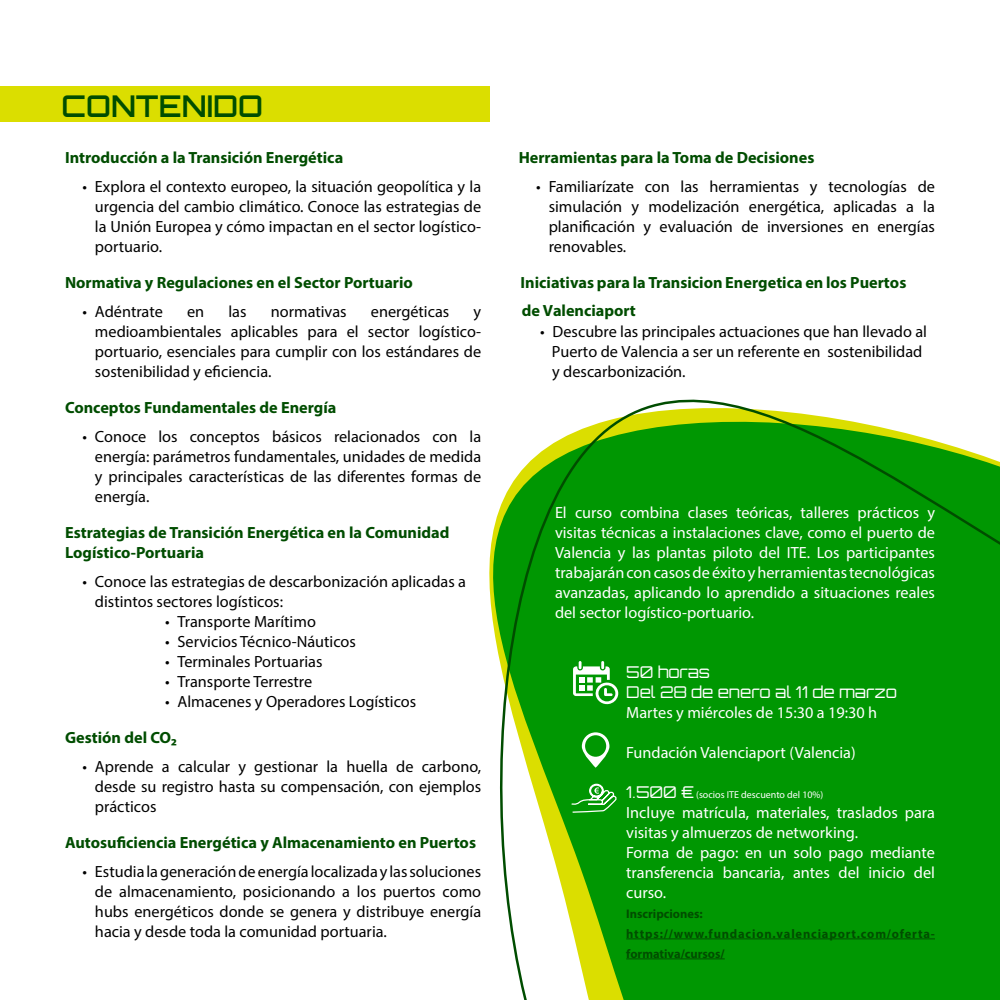
<style>
.page{position:relative;width:1000px;height:1000px;background:#fff}
.page>*{position:absolute;margin:0;border:0;box-sizing:border-box;transform-origin:0 0}
.t1{font:600 30px "Orbitron";color:#004d00}
.t2{font:16.25px/20px "Myriad Pro";color:#000;text-align:justify}
.t3{font:16.25px/20px "Myriad Pro";color:#fff;text-align:justify}
.t4{font:700 16.25px/20px "Myriad Pro";color:#004d00}
.t5{font:16.25px/20px "Orbitron";color:#fff}
.t6{font:700 12.5px/20px "Myriad Pro";letter-spacing:.06em;color:#004d00}
.t7{font:10px "Myriad Pro";color:#fff}
.s1{font-family:"Orbitron";font-size:16.25px}
</style>
<div class="page">
<div style="left:0;top:86px;width:489px;height:36px;background:#dbde00"></div>
<svg style="left:489px;top:399px;width:511px;height:601px;background:#27a51e"></svg>
<svg style="left:570px;top:783px;width:46px;height:30px"></svg>
<svg style="left:582px;top:732px;width:27px;height:36px"></svg>
<h1 class="t1" style="left:62px;top:87px;width:203px">CONTENIDO</h1>
<p class="t4" style="left:65px;top:147px;width:280px">Introducción a la Transición Energética</p>
<p class="t2" style="left:95px;top:176px;width:388px;text-indent:-12px">• Explora el contexto europeo, la situación geopolítica y la urgencia del cambio climático. Conoce las estrategias de la Unión Europea y cómo impactan en el sector logístico&shy;portuario.</p>
<p class="t4" style="left:65px;top:272px;width:349px">Normativa y Regulaciones en el Sector Portuario</p>
<p class="t2" style="left:83px;top:301px;width:82px">• Adéntrate</p>
<p class="t2" style="left:187px;top:301px;width:19px">en</p>
<p class="t2" style="left:228px;top:301px;width:20px">las</p>
<p class="t2" style="left:271px;top:301px;width:77px">normativas</p>
<p class="t2" style="left:371px;top:301px;width:80px">energéticas</p>
<p class="t2" style="left:95px;top:301px;width:388px;text-indent:379px">y medioambientales aplicables para el sector logístico&shy;portuario, esenciales para cumplir con los estándares de sostenibilidad y eficiencia.</p>
<p class="t4" style="left:65px;top:397px;width:273px">Conceptos Fundamentales de Energía</p>
<p class="t2" style="left:95px;top:426px;width:388px;text-indent:-12px">• Conoce los conceptos básicos relacionados con la energía: parámetros fundamentales, unidades de medida y principales características de las diferentes formas de energía.</p>
<p class="t4" style="left:65px;top:522px;width:386px">Estrategias de Transición Energética en la Comunidad<br>Logístico-Portuaria</p>
<p class="t2" style="left:95px;top:571px;width:373px;text-indent:-12px">• Conoce las estrategias de descarbonización aplicadas a distintos sectores logísticos:</p>
<p class="t2" style="left:165px;top:611px;width:152px">• Transporte Marítimo</p>
<p class="t2" style="left:165px;top:631px;width:193px">• Servicios Técnico-Náuticos</p>
<p class="t2" style="left:165px;top:651px;width:159px">• Terminales Portuarias</p>
<p class="t2" style="left:165px;top:671px;width:149px">• Transporte Terrestre</p>
<p class="t2" style="left:165px;top:691px;width:253px">• Almacenes y Operadores Logísticos</p>
<p class="t4" style="left:65px;top:727px;width:113px">Gestión del CO₂</p>
<p class="t2" style="left:95px;top:756px;width:388px;text-indent:-12px">• Aprende a calcular y gestionar la huella de carbono, desde su registro hasta su compensación, con ejemplos prácticos</p>
<p class="t4" style="left:65px;top:832px;width:413px">Autosuficiencia Energética y Almacenamiento en Puertos</p>
<p class="t2" style="left:95px;top:861px;width:388px;text-indent:-12px">• Estudia la generación de energía localizada y las soluciones de almacenamiento, posicionando a los puertos como hubs energéticos donde se genera y distribuye energía hacia y desde toda la comunidad portuaria.</p>
<p class="t4" style="left:519px;top:147px;width:297px">Herramientas para la Toma de Decisiones</p>
<p class="t2" style="left:549px;top:176px;width:388px;text-indent:-12px">• Familiarízate con las herramientas y tecnologías de simulación y modelización energética, aplicadas a la planificación y evaluación de inversiones en energías renovables.</p>
<p class="t4" style="left:521px;top:269px;width:387px;line-height:27.4px">Iniciativas para la Transicion Energetica en los Puertos de Valenciaport</p>
<p class="t2" style="left:552px;top:321px;width:377px;text-align:left;text-indent:-12px">• Descubre las principales actuaciones que han llevado al<br>Puerto de Valencia a ser un referente en sostenibilidad y descarbonización.</p>
<p class="t3" style="left:555px;top:502px;width:382px">El curso combina clases teóricas, talleres prácticos y visitas técnicas a instalaciones clave, como el puerto de Valencia y las plantas piloto del ITE. Los participantes trabajarán con casos de éxito y herramientas tecnológicas avanzadas, aplicando lo aprendido a situaciones reales del sector logístico-portuario.</p>
<p class="t5" style="left:626px;top:662px;width:272px">50 horas<br>Del 28 de enero al 11 de marzo</p>
<p class="t3" style="left:626px;top:702px;width:253px">Martes y miércoles de 15:30 a 19:30 h</p>
<p class="t3" style="left:626px;top:742px;width:231px">Fundación Valenciaport (Valencia)</p>
<p class="t7" style="left:626px;top:788px;width:199px"><span class="s1">1.500 €</span> (socios ITE descuento del 10%)</p>
<p class="t3" style="left:626px;top:802px;width:310px;text-align:left">Incluye matrícula, materiales, traslados para visitas y almuerzos de networking.<br>Forma de pago: en un solo pago mediante transferencia bancaria, antes del inicio del curso.</p>
<p class="t6" style="left:626px;top:903px;width:310px">Inscripciones: https://www.fundacion.valenciaport.com/oferta&shy;formativa/cursos/</p>
</div>
